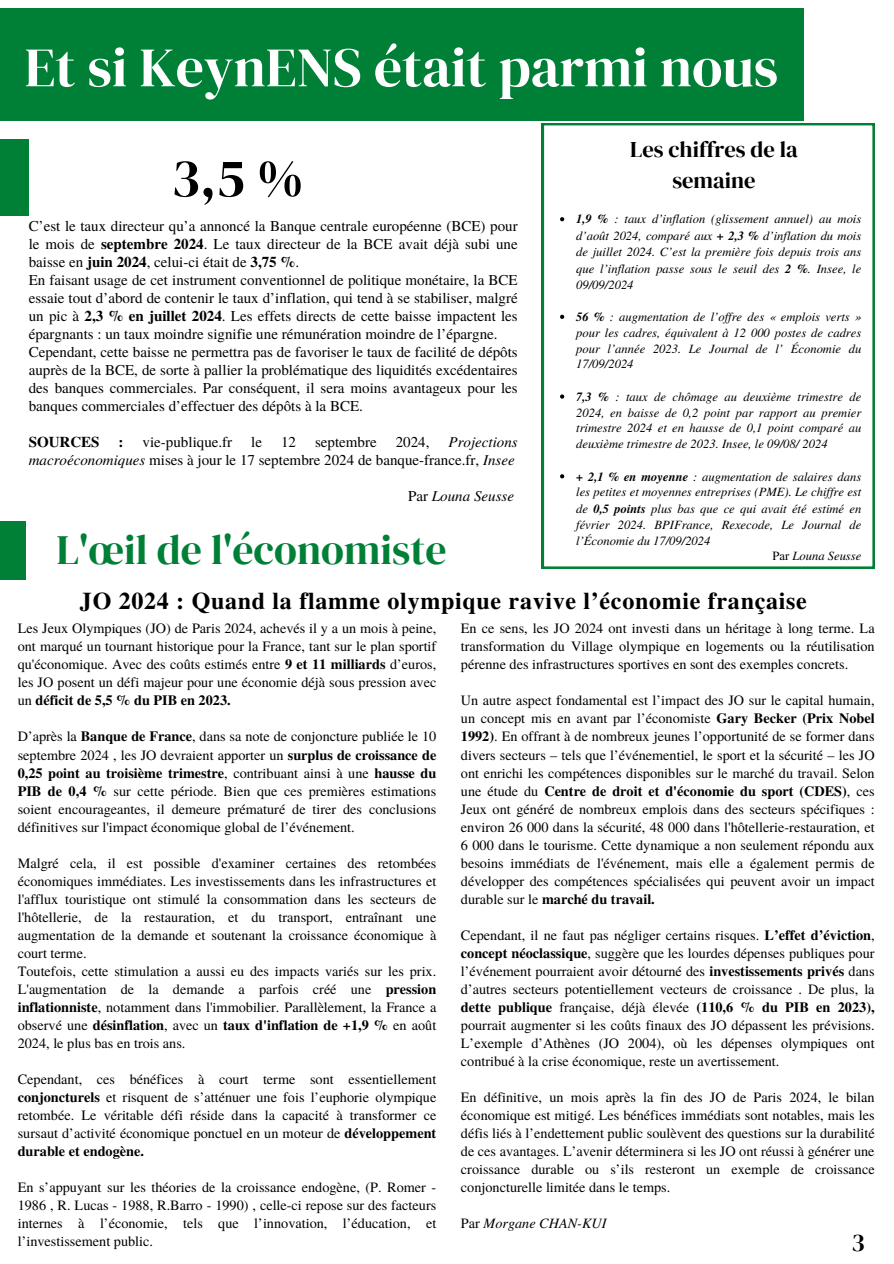
<style>
.page{position:relative;width:894px;height:1264px;background:#fff}
.page>*{position:absolute;margin:0;border:0;box-sizing:border-box;transform-origin:0 0}
.t1{font:55.5px "DM Serif Display";color:#fff}
.t2{font:54px "DM Serif Display";color:#000}
.t3{font:41.85px "DM Serif Display";color:#008037}
.t4{font:24.9px "DM Serif Display";color:#000}
.t5{font:700 24px "Te X Gyre Termes";letter-spacing:.03em;color:#000}
.t6{font:22.5px/31.5px "DM Serif Display";color:#000;text-align:center}
.t7{font:15px/18px "Te X Gyre Termes";color:#000}
.t8{font:italic 15px "Te X Gyre Termes";color:#000}
.t9{font:700 15px "Te X Gyre Termes";color:#000}
.t10{font:14.25px/18px "Te X Gyre Termes";color:#000;text-align:justify}
.t11{font:italic 14.25px "Te X Gyre Termes";color:#000}
.t12{font:italic 12.6px/15.8px "Te X Gyre Termes";color:#000;text-align:justify}
.s1{font-weight:700}
.s2{font-style:normal}
.s3{font-style:italic}
</style>
<div class="page">
<div style="left:0;top:8px;width:803px;height:113px;background:#008037"></div>
<div style="left:0;top:521px;width:26px;height:59px;background:#008037"></div>
<div style="left:0;top:140px;width:29px;height:76px;background:#008037"></div>
<svg style="left:541px;top:123px;width:333px;height:445px"></svg>
<svg style="left:560px;top:217px;width:4px;height:4px"></svg>
<svg style="left:560px;top:315px;width:4px;height:4px"></svg>
<svg style="left:560px;top:394px;width:4px;height:4px"></svg>
<svg style="left:560px;top:474px;width:4px;height:4px"></svg>
<p class="t1" style="left:25px;top:29px;width:754px">Et si KeynENS était parmi nous</p>
<h3 class="t6" style="left:630px;top:133px;width:169px">Les chiffres de la semaine</h3>
<p class="t2" style="left:171px;top:140px;width:134px">3,5 %</p>
<p class="t7" style="left:29px;top:216px;width:490px">C’est le taux directeur qu’a annoncé la Banque centrale européenne (BCE) pour le mois de <span class="s1">septembre 2024</span>. Le taux directeur de la BCE avait déjà subi une baisse en <span class="s1">juin 2024</span>, celui-ci était de <span class="s1">3,75 %</span>.<br>En faisant usage de cet instrument conventionnel de politique monétaire, la BCE essaie tout d’abord de contenir le taux d’inflation, qui tend à se stabiliser, malgré un pic à <span class="s1">2,3 % en juillet 2024</span>. Les effets directs de cette baisse impactent les épargnants : un taux moindre signifie une rémunération moindre de l’épargne.<br>Cependant, cette baisse ne permettra pas de favoriser le taux de facilité de dépôts auprès de la BCE, de sorte à pallier la problématique des liquidités excédentaires des banques commerciales. Par conséquent, il sera moins avantageux pour les banques commerciales d’effectuer des dépôts à la BCE.</p>
<p class="t9" style="left:29px;top:430px;width:72px">SOURCES</p>
<p class="t9" style="left:119px;top:430px;width:6px">:</p>
<p class="t7" style="left:143px;top:432px;width:91px">vie-publique.fr</p>
<p class="t7" style="left:251px;top:432px;width:12px">le</p>
<p class="t7" style="left:281px;top:432px;width:16px">12</p>
<p class="t7" style="left:315px;top:432px;width:63px">septembre</p>
<p class="t7" style="left:395px;top:432px;width:35px">2024,</p>
<h1 class="t12" style="left:576px;top:210px;width:286px;line-height:16.2px"><span class="s1">1,9 %</span> : taux d’inflation (glissement annuel) au mois d’août 2024, comparé aux <span class="s1">+ 2,3 %</span> d’inflation du mois de juillet 2024. C’est la première fois depuis trois ans que l’inflation passe sous le seuil des <span class="s1">2 %</span>. Insee, le 09/09/2024</h1>
<h5 class="t12" style="left:576px;top:308px;width:286px"><span class="s1">56 %</span> : augmentation de l’of re des « emplois verts » pour les cadres, équivalent à 12 000 postes de cadres pour l’année 2023. Le Journal de l’ Économie du 17/09/2024</h5>
<h5 class="t12" style="left:576px;top:388px;width:286px"><span class="s1">7,3 %</span> : taux de chômage au deuxième trimestre de 2024, en baisse de 0,2 point par rapport au premier trimestre 2024 et en hausse de 0,1 point comparé au deuxième trimestre de 2023. Insee, le 09/08/ 2024</h5>
<h5 class="t12" style="left:576px;top:467px;width:286px"><span class="s1">+ 2,1 % en moyenne</span> : augmentation de salaires dans les petites et moyennes entreprises (PME). Le chif re est de <span class="s1">0,5 points</span> plus bas que ce qui avait été estimé en février 2024. BPIFrance, Rexecode, Le Journal de l’Économie du 17/09/2024</h5>
<h2 class="t12" style="left:772px;top:547px;width:90px"><span class="s2">Par</span> Louna Seusse</h2>
<p class="t7" style="left:29px;top:432px;width:490px;text-align:right"><span class="s3">Projections<br>macroéconomiques</span> mises à jour le 17 septembre 2024 de banque-france.fr, <span class="s3">Insee</span></p>
<p class="t8" style="left:408px;top:485px;width:107px"><span class="s2">Par</span> Louna Seusse</p>
<h1 class="t3" style="left:56px;top:521px;width:391px">L'œil de l'économiste</h1>
<h4 class="t5" style="left:80px;top:582px;width:728px">JO 2024 : Quand la flamme olympique ravive l’économie française</h4>
<h5 class="t10" style="left:18px;top:619px;width:420px">Les Jeux Olympiques (JO) de Paris 2024, achevés il y a un mois à peine, ont marqué un tournant historique pour la France, tant sur le plan sportif qu'économique. Avec des coûts estimés entre <span class="s1">9 et 11 milliards</span> d’euros, les JO posent un défi majeur pour une économie déjà sous pression avec un <span class="s1">déficit de 5,5 % du PIB en 2023.</span></h5>
<h5 class="t10" style="left:18px;top:727px;width:420px">D’après la <span class="s1">Banque de France</span>, dans sa note de conjoncture publiée le 10 septembre 2024 , les JO devraient apporter un <span class="s1">surplus de croissance de 0,25 point au troisième trimestre</span>, contribuant ainsi à une <span class="s1">hausse du PIB de 0,4 %</span> sur cette période. Bien que ces premières estimations soient encourageantes, il demeure prématuré de tirer des conclusions définitives sur l'impact économique global de l’événement.</h5>
<h5 class="t10" style="left:18px;top:853px;width:420px;text-align:left">Malgré cela, il est possible d'examiner certaines des retombées économiques immédiates. Les investissements dans les infrastructures et l'afflux touristique ont stimulé la consommation dans les secteurs de l'hôtellerie, de la restauration, et du transport, entraînant une augmentation de la demande et soutenant la croissance économique à court terme.<br>Toutefois, cette stimulation a aussi eu des impacts variés sur les prix.<br>L'augmentation de la demande a parfois créé une <span class="s1">pression inflationniste</span>, notamment dans l'immobilier. Parallèlement, la France a observé une <span class="s1">désinflation</span>, avec un <span class="s1">taux d'inflation de +1,9 %</span> en août 2024, le plus bas en trois ans.</h5>
<p class="t10" style="left:18px;top:1069px;width:420px">Cependant, ces bénéfices à court terme sont essentiellement <span class="s1">conjoncturels</span> et risquent de s’atténuer une fois l’euphorie olympique retombée. Le véritable défi réside dans la capacité à transformer ce sursaut d’activité économique ponctuel en un moteur de <span class="s1">développement durable et endogène.</span></p>
<p class="t10" style="left:18px;top:1177px;width:420px">En s’appuyant sur les théories de la croissance endogène, (P. Romer - 1986 , R. Lucas - 1988, R.Barro - 1990) , celle-ci repose sur des facteurs internes à l’économie, tels que l’innovation, l’éducation, et l’investissement public.</p>
<h5 class="t10" style="left:461px;top:619px;width:415px">En ce sens, les JO 2024 ont investi dans un héritage à long terme. La transformation du Village olympique en logements ou la réutilisation pérenne des infrastructures sportives en sont des exemples concrets.</h5>
<h5 class="t10" style="left:461px;top:691px;width:415px">Un autre aspect fondamental est l’impact des JO sur le capital humain, un concept mis en avant par l’économiste <span class="s1">Gary Becker (Prix Nobel 1992)</span>. En offrant à de nombreux jeunes l’opportunité de se former dans divers secteurs – tels que l’événementiel, le sport et la sécurité – les JO ont enrichi les compétences disponibles sur le marché du travail. Selon une étude du <span class="s1">Centre de droit et d'économie du sport (CDES)</span>, ces Jeux ont généré de nombreux emplois dans des secteurs spécifiques : environ 26 000 dans la sécurité, 48 000 dans l'hôtellerie-restauration, et 6 000 dans le tourisme. Cette dynamique a non seulement répondu aux besoins immédiats de l'événement, mais elle a également permis de développer des compétences spécialisées qui peuvent avoir un impact durable sur le <span class="s1">marché du travail.</span></h5>
<h5 class="t10" style="left:461px;top:925px;width:415px">Cependant, il ne faut pas négliger certains risques. <span class="s1">L’effet d’éviction</span>, <span class="s1">concept néoclassique</span>, suggère que les lourdes dépenses publiques pour l’événement pourraient avoir détourné des <span class="s1">investissements privés</span> dans d’autres secteurs potentiellement vecteurs de croissance . De plus, la <span class="s1">dette publique</span> française, déjà élevée <span class="s1">(110,6 % du PIB en 2023), </span>pourrait augmenter si les coûts finaux des JO dépassent les prévisions.<br>L’exemple d’Athènes (JO 2004), où les dépenses olympiques ont contribué à la crise économique, reste un avertissement.</h5>
<h5 class="t10" style="left:461px;top:1087px;width:415px">En définitive, un mois après la fin des JO de Paris 2024, le bilan économique est mitigé. Les bénéfices immédiats sont notables, mais les défis liés à l’endettement public soulèvent des questions sur la durabilité de ces avantages. L’avenir déterminera si les JO ont réussi à générer une croissance durable ou s’ils resteront un exemple de croissance conjoncturelle limitée dans le temps.</h5>
<h5 class="t11" style="left:461px;top:1212px;width:147px"><span class="s2">Par</span> Morgane CHAN-KUI</h5>
<h5 class="t4" style="left:851px;top:1224px;width:15px">3</h5>
</div>
